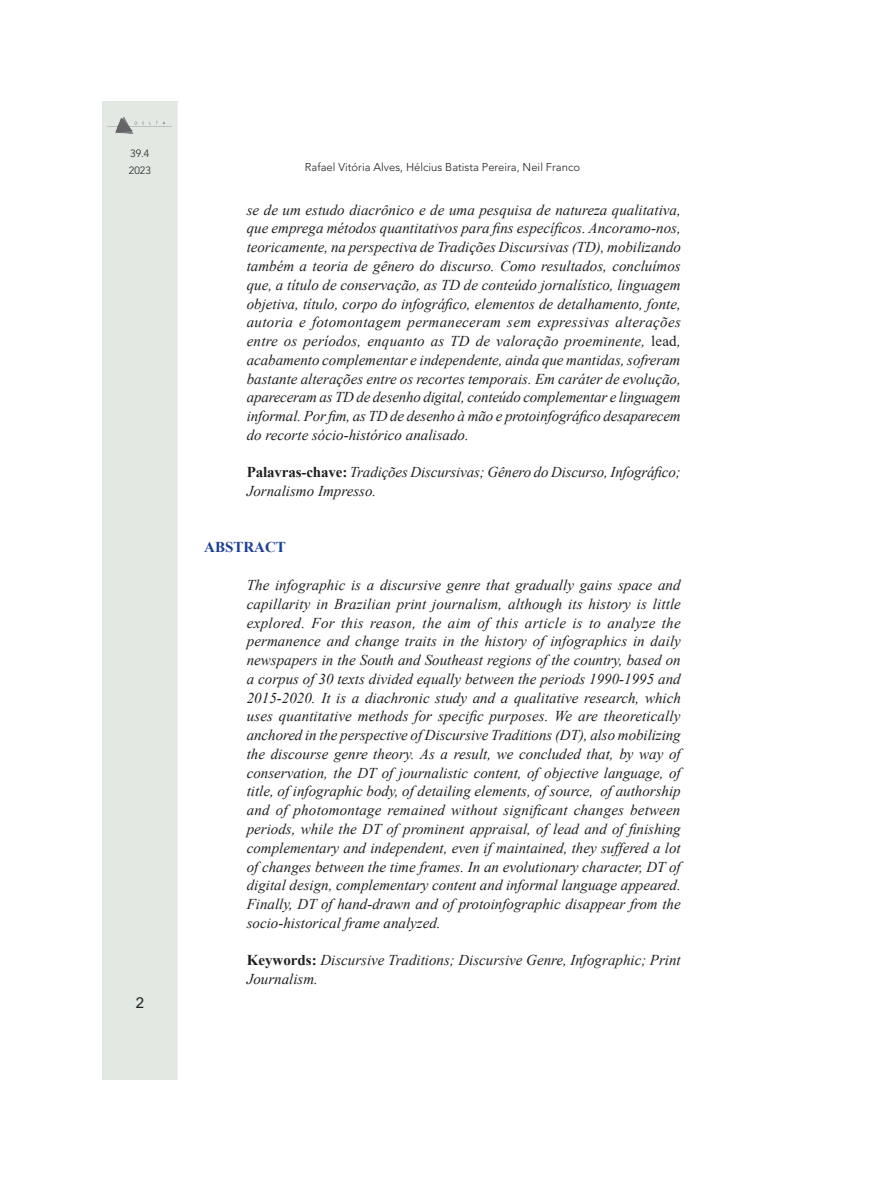
<style>
.page{position:relative;width:885px;height:1183px;background:#fff}
.page>*{position:absolute;margin:0;border:0;box-sizing:border-box;transform-origin:0 0}
.t1{font:italic 15px/18.8px "Times New Roman";color:#231f20;text-align:justify}
.t2{font:700 15px "Times New Roman";color:#1b3f94}
.t3{font:15px "Arial";color:#231f20}
.t4{font:300 11.25px "Avenir";color:#231f20}
.t5{font:300 10.5px/16.5px "Avenir";color:#231f20}
.s1{font-style:normal}
.s2{font-weight:700;font-style:normal}
</style>
<div class="page">
<div style="left:102px;top:101px;width:77px;height:978px;background:#e1e9e2"></div>
<img style="left:107px;top:116px;width:65px;height:18px">
<hr style="left:178px;top:102px;width:4px;height:978px;background:#fff">
<p class="t5" style="left:129px;top:145px;width:23px">39.4<br>2023</p>
<p class="t3" style="left:136px;top:991px;width:10px">2</p>
<p class="t4" style="left:305px;top:160px;width:277px">Rafael Vitória Alves, Hélcius Batista Pereira, Neil Franco</p>
<p class="t1" style="left:247px;top:200px;width:435px">se de um estudo diacrônico e de uma pesquisa de natureza qualitativa, que emprega métodos quantitativos para fins específicos. Ancoramo-nos, teoricamente, na perspectiva de Tradições Discursivas (TD), mobilizando também a teoria de gênero do discurso. Como resultados, concluímos que, a título de conservação, as TD de conteúdo jornalístico, linguagem objetiva, título, corpo do infográfico, elementos de detalhamento, fonte, autoria e fotomontagem permaneceram sem expressivas alterações entre os períodos, enquanto as TD de valoração proeminente, <span class="s1">lead</span>, acabamento complementar e independente, ainda que mantidas, sofreram bastante alterações entre os recortes temporais. Em caráter de evolução, apareceram as TD de desenho digital, conteúdo complementar e linguagem informal. Por fim, as TD de desenho à mão e protoinfográfico desaparecem do recorte sócio-histórico analisado.</p>
<p class="t1" style="left:247px;top:462px;width:435px"><span class="s2">Palavras-chave:</span> Tradições Discursivas; Gênero do Discurso, Infográfico;<br>Jornalismo Impresso.</p>
<p class="t2" style="left:204px;top:536px;width:83px">ABSTRACT</p>
<p class="t1" style="left:247px;top:575px;width:435px">The infographic is a discursive genre that gradually gains space and capillarity in Brazilian print journalism, although its history is little explored. For this reason, the aim of this article is to analyze the permanence and change traits in the history of infographics in daily newspapers in the South and Southeast regions of the country, based on a corpus of 30 texts divided equally between the periods 1990-1995 and 2015-2020. It is a diachronic study and a qualitative research, which uses quantitative methods for specific purposes. We are theoretically anchored in the perspective of Discursive Traditions (DT), also mobilizing the discourse genre theory. As a result, we concluded that, by way of conservation, the DT of journalistic content, of objective language, of title, of infographic body, of detailing elements, of source, of authorship and of photomontage remained without significant changes between periods, while the DT of prominent appraisal, of lead and of finishing complementary and independent, even if maintained, they suffered a lot of changes between the time frames. In an evolutionary character, DT of digital design, complementary content and informal language appeared.<br>Finally, DT of hand-drawn and of protoinfographic disappear from the socio-historical frame analyzed.</p>
<p class="t1" style="left:247px;top:950px;width:435px"><span class="s2">Keywords:</span> Discursive Traditions; Discursive Genre, Infographic; Print<br>Journalism.</p>
</div>
